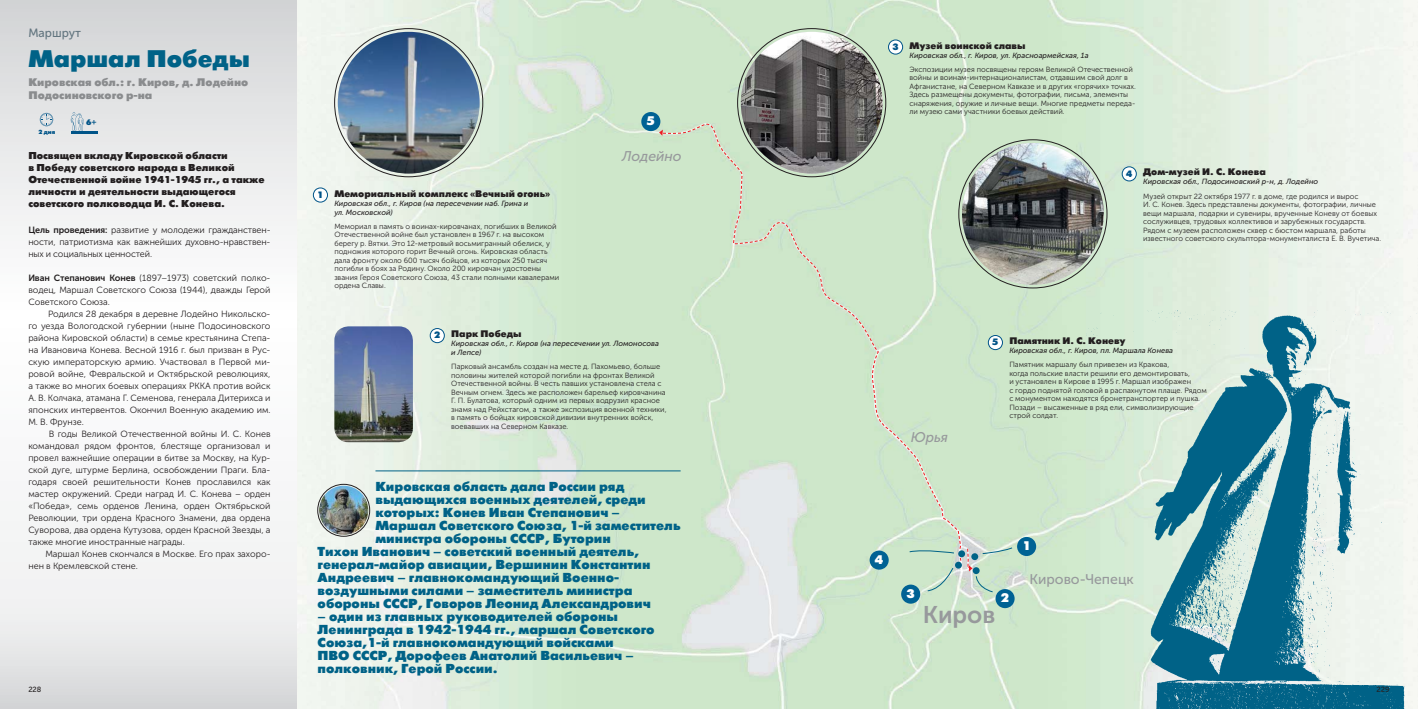
<style>
.page{position:relative;width:1418px;height:709px;background:#fff}
.page>*{position:absolute;margin:0;border:0;box-sizing:border-box;transform-origin:0 0}
.t1{font:24px "Futura Futuris Black C";color:#006287}
.t2{font:24px "Museo Sans Cyrl 700";letter-spacing:-.005em;color:#97999c}
.t3{font:14px "Museo Sans Cyrl 500";color:#97999c}
.t4{font:italic 14px "Museo Sans Cyrl 500";letter-spacing:-.005em;color:#97999c}
.t5{font:13px/13px "Futura Futuris Black C";color:#006287}
.t6{font:12.5px "Futura Futuris Black C";color:#fff}
.t7{font:12px "Museo Sans Cyrl 500";color:#62757f}
.t8{font:11px/13px "Futura Futuris Black C";color:#8a8c8e}
.t9{font:10px/12px "Futura Futuris Black C";color:#231f20}
.t10{font:9.5px "Futura Futuris Black C";color:#231f20}
.t11{font:9.2px "Futura Futuris Black C";color:#005488}
.t12{font:9px/12px "Museo Sans Cyrl 300";color:#231f20;text-align:justify}
.t13{font:8px "Futura Futuris Black C";color:#005488}
.t14{font:7.5px/8.5px "Museo Sans Cyrl 300";color:#231f20}
.t15{font:italic 7.5px/9px "Museo Sans Cyrl 500";color:#231f20}
.t16{font:7.5px "Museo Sans Cyrl 500";color:#231f20}
.t17{font:6px "Futura Futuris Black C";color:#005488}
.s1{font-family:"Museo Sans Cyrl 700"}
</style>
<div class="page">
<img style="left:296px;top:0;width:1121px;height:709px">
<svg style="left:661px;top:122px;width:300px;height:427px;background:#cfe5cb"></svg>
<svg style="left:0;top:0;width:296px;height:709px"></svg>
<svg style="left:888px;top:40px;width:15px;height:15px"></svg>
<svg style="left:313px;top:187px;width:15px;height:15px"></svg>
<svg style="left:1121px;top:166px;width:15px;height:15px"></svg>
<svg style="left:430px;top:328px;width:15px;height:15px"></svg>
<svg style="left:987px;top:335px;width:15px;height:15px"></svg>
<svg style="left:869px;top:550px;width:19px;height:19px"></svg>
<svg style="left:901px;top:537px;width:135px;height:71px;background:#b7d4c6"></svg>
<svg style="left:641px;top:112px;width:22px;height:24px"></svg>
<img style="left:1086px;top:310px;width:331px;height:399px">
<img style="left:740px;top:32px;width:142px;height:142px;border-radius:50%">
<img style="left:962px;top:143px;width:141px;height:142px;border-radius:50%">
<svg style="left:40px;top:113px;width:13px;height:13px"></svg>
<svg style="left:71px;top:112px;width:13px;height:19px"></svg>
<hr style="left:71px;top:131px;width:27px;height:3px;background:#005488">
<img style="left:338px;top:32px;width:141px;height:142px;border-radius:50%">
<img style="left:334px;top:326px;width:79px;height:116px;border-radius:14px">
<hr style="left:375px;top:470px;width:305px;height:1px;background:#006287">
<div style="left:317px;top:484px;width:53px;height:52px;border:1px solid #231f20;border-radius:50%"></div>
<img style="left:319px;top:486px;width:49px;height:49px;border-radius:50%">
<h3 class="t7" style="left:28px;top:26px;width:54px">Маршрут</h3>
<h1 class="t1" style="left:28px;top:46px;width:223px">Маршал Победы</h1>
<h3 class="t8" style="left:28px;top:76px;width:221px">Кировская обл.: г. Киров, д. Лодейно<br>Подосиновского р-на</h3>
<p class="t17" style="left:38px;top:128px;width:18px">2 дня</p>
<p class="t13" style="left:86px;top:118px;width:12px">6+</p>
<h3 class="t9" style="left:28px;top:150px;width:238px">Посвящен вкладу Кировской области<br>в Победу советского народа в Великой Отечественной войне 1941-1945 гг., а также личности и деятельности выдающегося советского полководца И. С. Конева.</h3>
<p class="t12" style="left:28px;top:224px;width:244px"><span class="s1">Цель проведения:</span> развитие у молодежи гражданствен&shy;ности, патриотизма как важнейших духовно-нравствен&shy;ных и социальных ценностей.</p>
<p class="t12" style="left:28px;top:272px;width:244px"><span class="s1">Иван Степанович Конев</span> (1897–1973) советский полко&shy;водец, Маршал Советского Союза (1944), дважды Герой Советского Союза.</p>
<p class="t12" style="left:28px;top:308px;width:244px;text-indent:20px">Родился 28 декабря в деревне Лодейно Никольско&shy;го уезда Вологодской губернии (ныне Подосиновского района Кировской области) в семье крестьянина Степа&shy;на Ивановича Конева. Весной 1916 г. был призван в Рус&shy;скую императорскую армию. Участвовал в Первой ми&shy;ровой войне, Февральской и Октябрьской революциях, а также во многих боевых операциях РККА против войск А. В. Колчака, атамана Г. Семенова, генерала Дитерихса и японских интервентов. Окончил Военную академию им.<br>М. В. Фрунзе.</p>
<p class="t12" style="left:28px;top:428px;width:244px;text-indent:20px">В годы Великой Отечественной войны И. С. Конев командовал рядом фронтов, блестяще организовал и провел важнейшие операции в битве за Москву, на Кур&shy;ской дуге, штурме Берлина, освобождении Праги. Бла&shy;годаря своей решительности Конев прославился как мастер окружений. Среди наград И. С. Конева – орден «Победа», семь орденов Ленина, орден Октябрьской Революции, три ордена Красного Знамени, два ордена Суворова, два ордена Кутузова, орден Красной Звезды, а также многие иностранные награды.</p>
<p class="t12" style="left:28px;top:548px;width:244px;text-indent:17px">Маршал Конев скончался в Москве. Его прах захоро&shy;нен в Кремлевской стене.</p>
<h3 class="t6" style="left:646px;top:114px;width:10px">5</h3>
<p class="t11" style="left:317px;top:190px;width:8px">1</p>
<p class="t10" style="left:334px;top:188px;width:217px">Мемориальный комплекс «Вечный огонь»</p>
<p class="t15" style="left:334px;top:198px;width:195px">Кировская обл., г. Киров (на пересечении наб. Грина и ул. Московской)</p>
<p class="t14" style="left:334px;top:222px;width:226px">Мемориал в память о воинах-кировчанах, погибших в Великой Отечественной войне был установлен в 1967 г. на высоком берегу р. Вятки. Это 12-метровый восьмигранный обелиск, у подножия которого горит Вечный огонь. Кировская область дала фронту около 600 тысяч бойцов, из которых 250 тысяч погибли в боях за Родину. Около 200 кировчан удостоены звания Героя Советского Союза, 43 стали полными кавалерами ордена Славы.</p>
<h2 class="t4" style="left:622px;top:148px;width:61px">Лодейно</h2>
<p class="t11" style="left:434px;top:330px;width:8px">2</p>
<p class="t10" style="left:451px;top:328px;width:72px">Парк Победы</p>
<p class="t15" style="left:451px;top:339px;width:209px">Кировская обл., г. Киров (на пересечении ул. Ломоносова и Лепсе)</p>
<p class="t14" style="left:451px;top:362px;width:217px">Парковый ансамбль создан на месте д. Пахомьево, больше половины жителей которой погибли на фронтах Великой Отечественной войны. В честь павших установлена стела с Вечным огнeм. Здесь же расположен барельеф кировчанина Г. П. Булатова, который одним из первых водрузил красное знамя над Рейхстагом, а также экспозиция военной техники, в память о бойцах кировской дивизии внутренних войск, воевавших на Северном Кавказе.</p>
<h3 class="t5" style="left:375px;top:480px;width:250px">Кировская область дала России ряд</h3>
<h3 class="t5" style="left:375px;top:493px;width:272px">выдающихся военных деятелей, среди</h3>
<h3 class="t5" style="left:375px;top:506px;width:246px">которых: Конев Иван Степанович –</h3>
<h3 class="t5" style="left:375px;top:519px;width:307px">Маршал Советского Союза, 1-й заместитель</h3>
<h3 class="t5" style="left:375px;top:532px;width:237px">министра обороны СССР, Буторин</h3>
<h3 class="t5" style="left:317px;top:545px;width:323px">Тихон Иванович – советский военный деятель,</h3>
<h3 class="t5" style="left:317px;top:558px;width:334px">генерал-майор авиации, Вершинин Константин</h3>
<h3 class="t5" style="left:317px;top:571px;width:303px">Андреевич – главнокомандующий Военно-</h3>
<h3 class="t5" style="left:317px;top:584px;width:316px">воздушными силами – заместитель министра</h3>
<h3 class="t5" style="left:317px;top:597px;width:335px">обороны СССР, Говоров Леонид Александрович</h3>
<h3 class="t5" style="left:317px;top:610px;width:338px">– один из главных руководителей обороны Ленинграда в 1942-1944 гг., маршал Советского Союза,1-й главнокомандующий войсками<br>ПВО СССР, Дорофеев Анатолий Васильевич – полковник, Герой России.</h3>
<p class="t11" style="left:892px;top:42px;width:8px">3</p>
<p class="t10" style="left:909px;top:40px;width:117px">Музей воинской славы</p>
<p class="t15" style="left:909px;top:50px;width:181px">Кировская обл., г. Киров, ул. Красноармейская, 1а</p>
<p class="t14" style="left:909px;top:65px;width:228px">Экспозиции музея посвящены героям Великой Отечественной войны и воинам-интернационалистам, отдавшим свой долг в Афганистане, на Северном Кавказе и в других «горячих» точках.<br>Здесь размещены документы, фотографии, письма, элементы снаряжения, оружие и личные вещи. Многие предметы переда&shy;ли музею сами участники боевых действий.</p>
<p class="t11" style="left:1126px;top:168px;width:8px">4</p>
<p class="t10" style="left:1143px;top:167px;width:124px">Дом-музей И. С. Конева</p>
<p class="t15" style="left:1143px;top:177px;width:176px">Кировская обл., Подосиновский р-н, д. Лодейно</p>
<p class="t14" style="left:1143px;top:192px;width:239px">Музей открыт 22 октября 1977 г. в доме, где родился и вырос<br>И. С. Конев. Здесь представлены документы, фотографии, личные вещи маршала, подарки и сувениры, врученные Коневу от боевых сослуживцев, трудовых коллективов и зарубежных государств.<br>Рядом с музеем расположен сквер с бюстом маршала, работы известного советского скульптора-монументалиста Е. В. Вучетича.</p>
<h2 class="t4" style="left:910px;top:429px;width:39px">Юрья</h2>
<p class="t11" style="left:992px;top:337px;width:8px">5</p>
<p class="t10" style="left:1009px;top:335px;width:118px">Памятник И. С. Коневу</p>
<p class="t15" style="left:1009px;top:346px;width:165px">Кировская обл., г. Киров, пл. Маршала Конева</p>
<p class="t14" style="left:1009px;top:360px;width:199px">Памятник маршалу был привезен из Кракова,<br>когда польские власти решили его демонтировать,<br>и установлен в Кирове в 1995 г. Маршал изображен<br>с гордо поднятой головой в распахнутом плаще. Рядом с монументом находятся бронетранспортер и пушка.<br>Позади – высаженные в ряд ели, символизирующие строй солдат.</p>
<h3 class="t6" style="left:875px;top:552px;width:10px">4</h3>
<h3 class="t6" style="left:906px;top:586px;width:10px">3</h3>
<h3 class="t6" style="left:1000px;top:591px;width:10px">2</h3>
<h1 class="t2" style="left:922px;top:600px;width:74px">Киров</h1>
<h3 class="t6" style="left:1022px;top:539px;width:10px">1</h3>
<h2 class="t3" style="left:1029px;top:571px;width:106px">Кирово-Чепецк</h2>
<p class="t16" style="left:28px;top:684px;width:15px">228</p>
<p class="t16" style="left:1376px;top:684px;width:15px">229</p>
</div>
